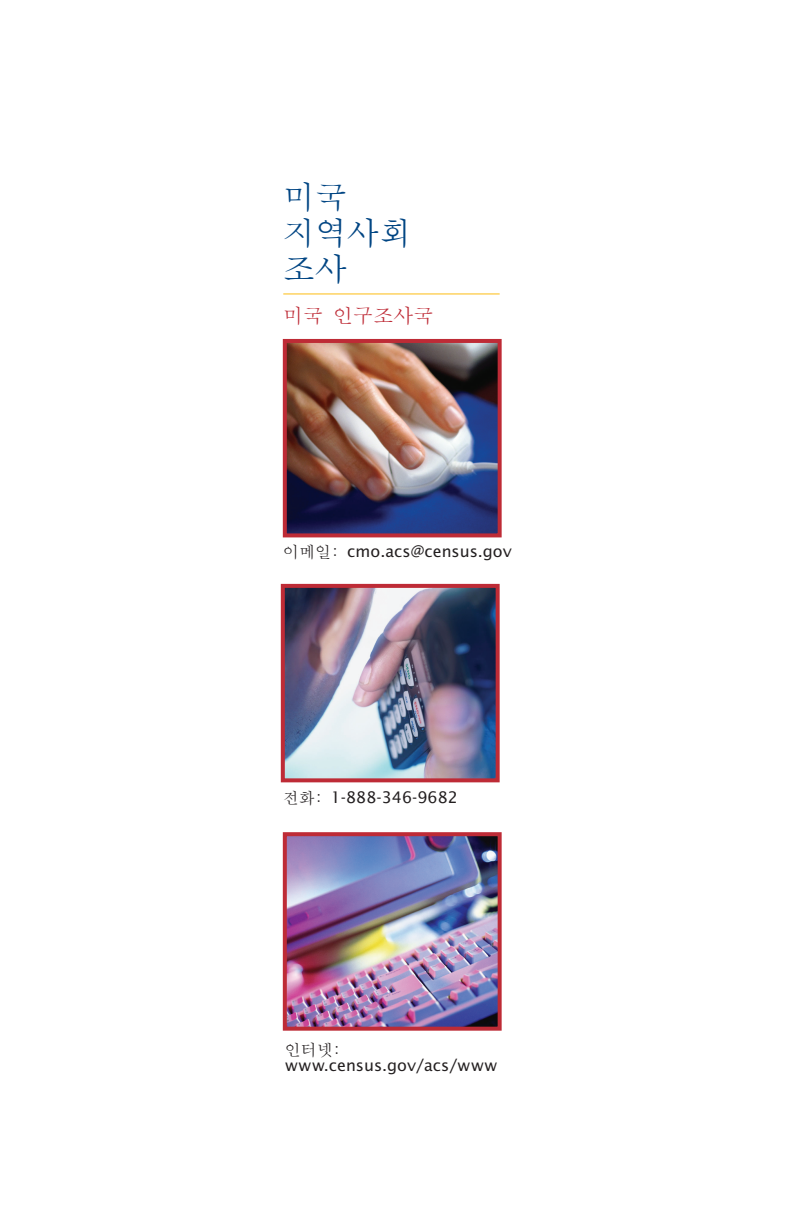
<style>
.page{position:relative;width:793px;height:1225px;background:#fff}
.page>*{position:absolute;margin:0;border:0;box-sizing:border-box;transform-origin:0 0}
.t1{font:32px/36px "Batang Che";color:#004583}
.t2{font:20px "Batang Che";color:#be2b36}
.t3{font:16px "Lucida Sans";color:#231f20}
.t4{font:16px "Batang Che";color:#231f20}
.s1{font-family:"Batang Che"}
</style>
<div class="page">
<img style="left:286px;top:589px;width:208px;height:188px">
<div style="left:281px;top:584px;width:218px;height:198px;border:4px solid #be2b36"></div>
<img style="left:288px;top:837px;width:208px;height:188px">
<div style="left:283px;top:832px;width:218px;height:198px;border:4px solid #be2b36"></div>
<img style="left:288px;top:344px;width:208px;height:188px">
<div style="left:283px;top:339px;width:218px;height:198px;border:4px solid #be2b36"></div>
<hr style="left:283px;top:293px;width:216px;height:1px;background:#fdbd12">
<h1 class="t1" style="left:283px;top:181px;width:129px">미국 지역사회 조사</h1>
<p class="t2" style="left:283px;top:305px;width:151px">미국 인구조사국</p>
<p class="t3" style="left:283px;top:542px;width:230px"><span class="s1">이메일:</span> cmo.acs@census.gov</p>
<p class="t3" style="left:283px;top:787px;width:110px"><span class="s1">전화:</span> 1-888-346</p>
<p class="t3" style="left:412px;top:787px;width:47px">-9682</p>
<p class="t4" style="left:285px;top:1042px;width:57px">인터넷:</p>
<p class="t3" style="left:285px;top:1056px;width:214px">www.census.gov/acs/www</p>
</div>
